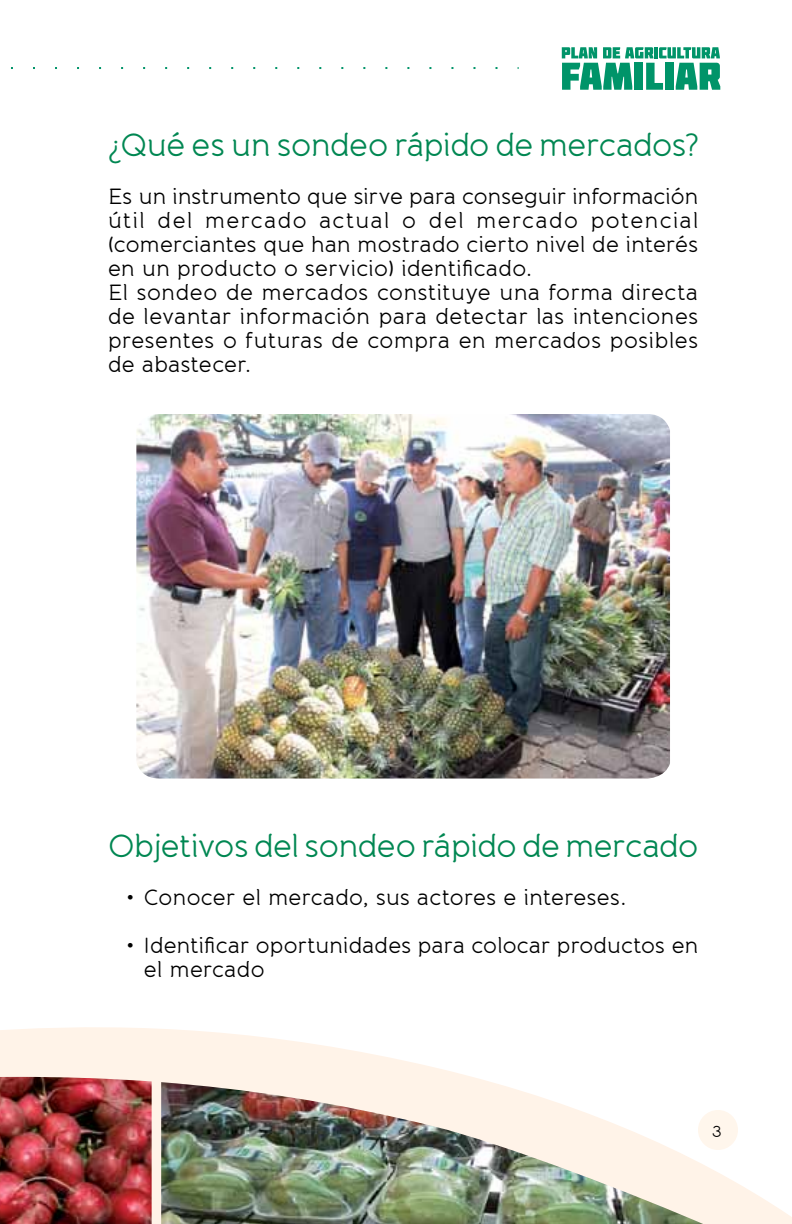
<style>
.page{position:relative;width:792px;height:1224px;background:#fff}
.page>*{position:absolute;margin:0;border:0;box-sizing:border-box;transform-origin:0 0}
.t1{font:32px "Banda";letter-spacing:-.015em;color:#008752}
.t2{font:22px/24px "Banda";letter-spacing:.015em;color:#000}
.t3{font:16px "Banda";color:#000}
</style>
<div class="page">
<img style="left:0;top:1027px;width:792px;height:197px">
<svg style="left:11px;top:67px;width:487px;height:2px"></svg>
<svg style="left:562px;top:47px;width:158px;height:43px"></svg>
<div style="left:698px;top:1110px;width:40px;height:40px;background:#fff6ec;border-radius:50%"></div>
<img style="left:136px;top:414px;width:534px;height:365px">
<h1 class="t1" style="left:108px;top:126px;width:592px">¿Qué es un sondeo rápido de mercados?</h1>
<p class="t2" style="left:108px;top:185px;width:592px">Es un instrumento que sirve para conseguir información útil del mercado actual o del mercado potencial (comerciantes que han mostrado cierto nivel de interés en un producto o servicio) identificado.<br>El sondeo de mercados constituye una forma directa de levantar información para detectar las intenciones presentes o futuras de compra en mercados posibles de abastecer.</p>
<h1 class="t1" style="left:108px;top:826px;width:592px">Objetivos del sondeo rápido de mercado</h1>
<p class="t2" style="left:126px;top:885px;width:502px">• Conocer el mercado, sus actores e intereses.</p>
<p class="t2" style="left:144px;top:933px;width:556px;text-indent:-18px">• Identificar oportunidades para colocar productos en el mercado</p>
<p class="t3" style="left:712px;top:1122px;width:11px">3</p>
</div>
